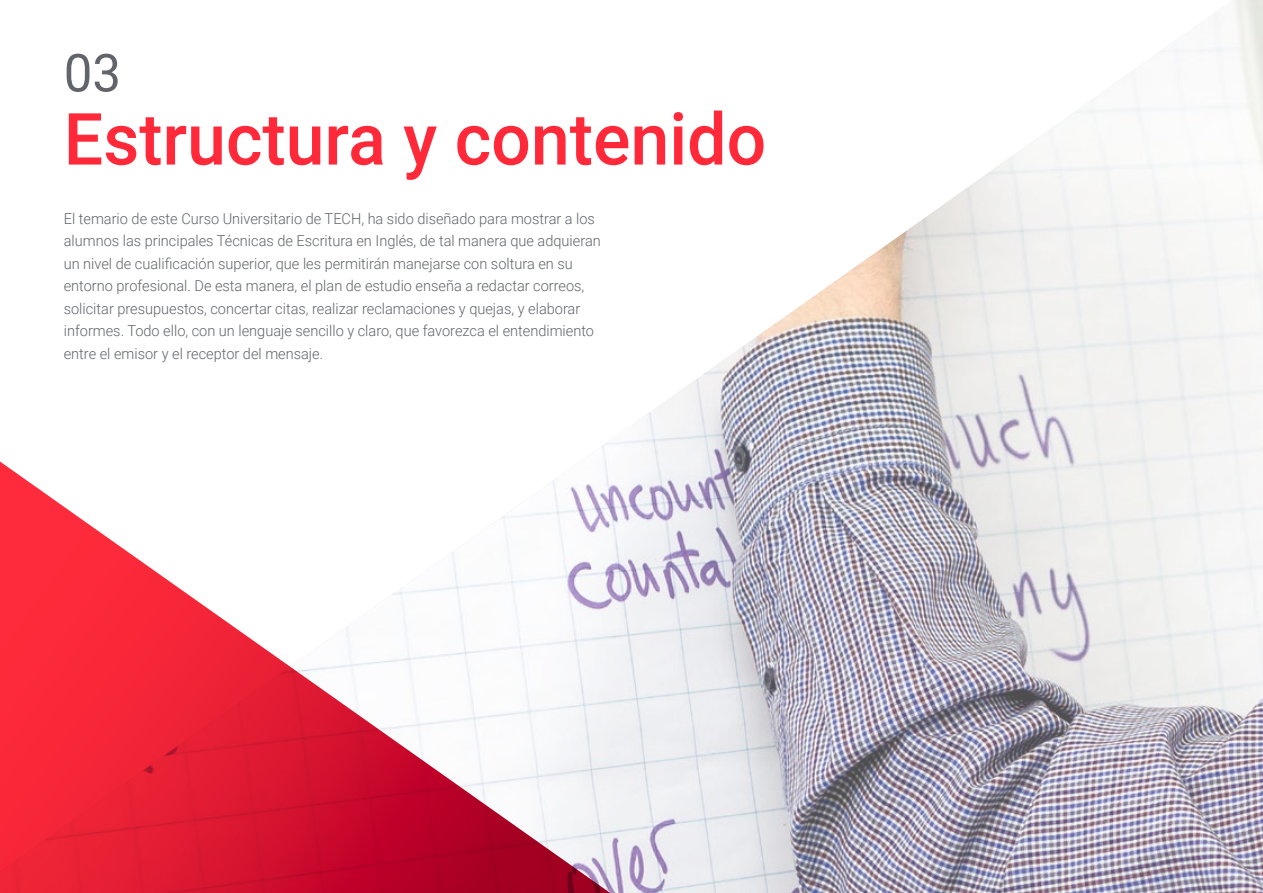
<style>
.page{position:relative;width:1263px;height:893px;background:#fff}
.page>*{position:absolute;margin:0;border:0;box-sizing:border-box;transform-origin:0 0}
.t1{font:500 72px "Roboto";color:#ff293a}
.t2{font:52.5px "Roboto";color:#61646a}
.t3{font:300 15px/22.5px "Roboto";color:#61646a}
</style>
<div class="page">
<img style="left:602px;top:0;width:661px;height:893px">
<svg style="left:0;top:446px;width:640px;height:447px"></svg>
<h2 class="t2" style="left:64px;top:36px;width:59px">03</h2>
<h1 class="t1" style="left:64px;top:89px;width:704px">Estructura y contenido</h1>
<p class="t3" style="left:64px;top:207px;width:538px">El temario de este Curso Universitario de TECH, ha sido diseñado para mostrar a los alumnos las principales Técnicas de Escritura en Inglés, de tal manera que adquieran un nivel de cualificación superior, que les permitirán manejarse con soltura en su entorno profesional. De esta manera, el plan de estudio enseña a redactar correos, solicitar presupuestos, concertar citas, realizar reclamaciones y quejas, y elaborar informes. Todo ello, con un lenguaje sencillo y claro, que favorezca el entendimiento entre el emisor y el receptor del mensaje.</p>
</div>
